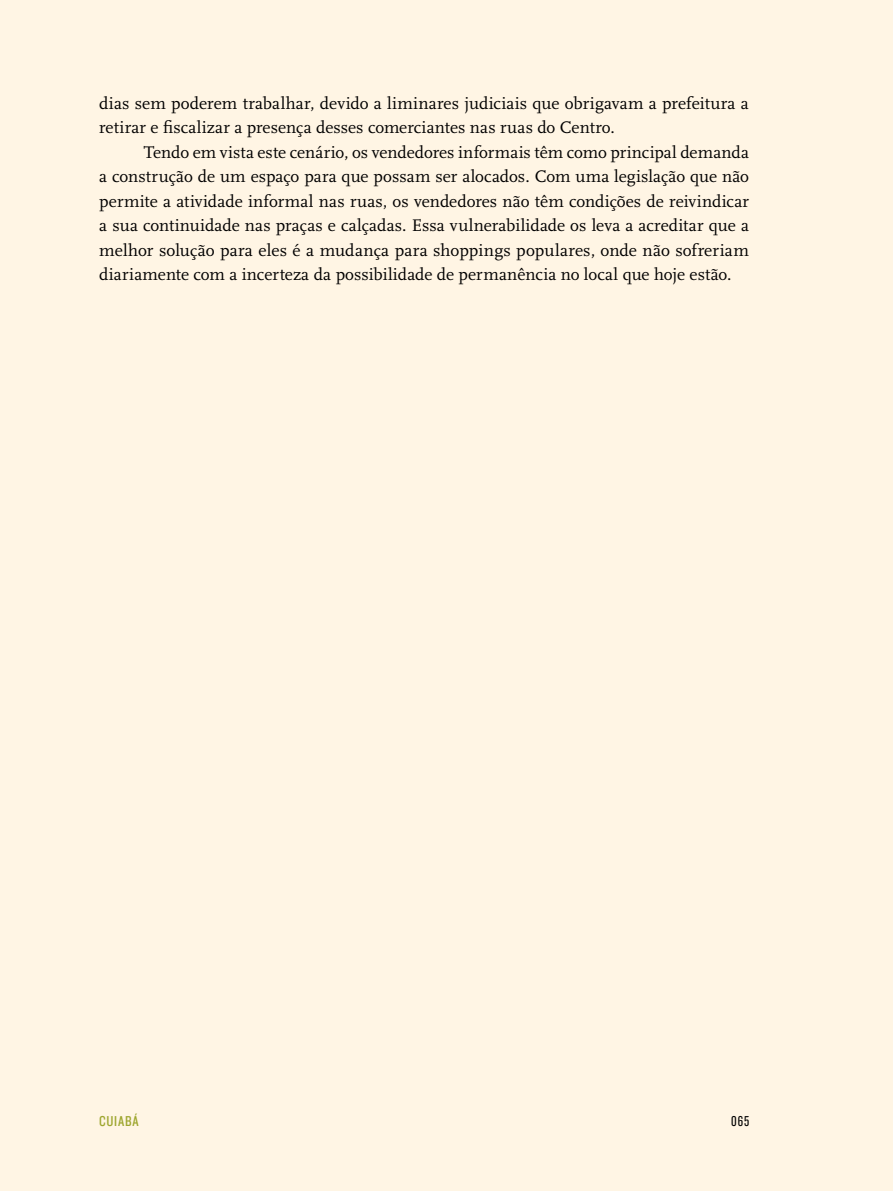
<style>
.page{position:relative;width:893px;height:1191px;background:#fff5e4}
.page>*{position:absolute;margin:0;border:0;box-sizing:border-box;transform-origin:0 0}
.t1{font:17.5px/24.5px "Scala";letter-spacing:.005em;color:#000}
.t2{font:14.88px "Knockout HTF29 Junior Liteweight";color:#9ead35}
.t3{font:14.88px "Knockout HTF28 Junior Featherwt";color:#000}
</style>
<div class="page">
<p class="t1" style="left:99px;top:91px;width:651px">dias sem poderem trabalhar, devido a liminares judiciais que obrigavam a prefeitura a retirar e fiscalizar a presença desses comerciantes nas ruas do Centro.</p>
<p class="t1" style="left:99px;top:140px;width:651px;text-align:justify;text-indent:45px">Tendo em vista este cenário, os vendedores informais têm como principal demanda a construção de um espaço para que possam ser alocados. Com uma legislação que não permite a atividade informal nas ruas, os vendedores não têm condições de reivindicar a sua continuidade nas praças e calçadas. Essa vulnerabilidade os leva a acreditar que a melhor solução para eles é a mudança para shoppings populares, onde não sofreriam diariamente com a incerteza da possibilidade de permanência no local que hoje estão.</p>
<p class="t2" style="left:99px;top:1113px;width:15px">Cuiab</p>
<p class="t2" style="left:133px;top:1113px;width:8px">á</p>
<p class="t3" style="left:731px;top:1113px;width:20px">065</p>
</div>
